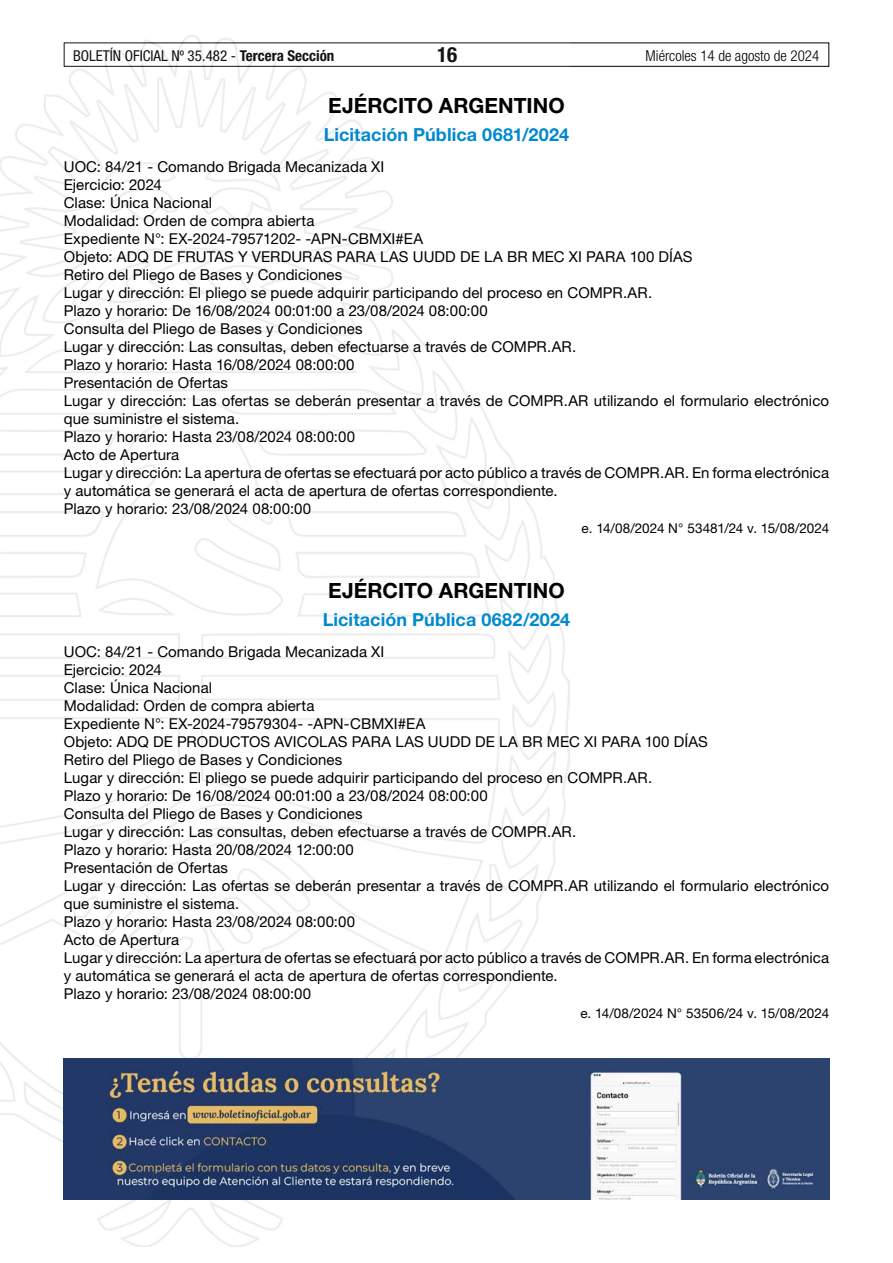
<style>
.page{position:relative;width:893px;height:1263px;background:#fff}
.page>*{position:absolute;margin:0;border:0;box-sizing:border-box;transform-origin:0 0}
.t1{font:700 21px "Helvetica Neue LT Std";color:#000}
.t2{font:700 condensed 21px "Helvetica Neue LT Std";color:#000}
.t3{font:700 18px "Helvetica Neue LT Std";letter-spacing:.005em;color:#0089cf}
.t4{font:15px/18px "Helvetica Neue LT Std";letter-spacing:.005em;color:#000}
.t5{font:condensed 15px "Helvetica Neue LT Std";color:#000}
.t6{font:300 condensed 15px "Helvetica Neue LT Std";color:#000}
.t7{font:13.5px "Helvetica Neue LT Std";color:#000}
.s1{font-weight:700}
</style>
<div class="page">
<div style="left:64px;top:43px;width:765px;height:24px;border:1px solid #000"></div>
<img style="left:0;top:35px;width:569px;height:1211px">
<img style="left:64px;top:1059px;width:765px;height:140px">
<p class="t5" style="left:73px;top:47px;width:263px">BOLETÍN OFICIAL Nº 35.482 - <span class="s1">Tercera Sección</span></p>
<h1 class="t2" style="left:437px;top:42px;width:22px">16</h1>
<p class="t6" style="left:646px;top:47px;width:175px">Miércoles 14 de agosto de 2024</p>
<h1 class="t1" style="left:328px;top:92px;width:238px">EJÉRCITO ARGENTINO</h1>
<p class="t3" style="left:324px;top:123px;width:247px">Licitación Pública 0681/2024</p>
<p class="t4" style="left:64px;top:157px;width:767px">UOC: 84/21 - Comando Brigada Mecanizada XI<br>Ejercicio: 2024<br>Clase: Única Nacional<br>Modalidad: Orden de compra abierta<br>Expediente N°: EX-2024-79571202- -APN-CBMXI#EA<br>Objeto: ADQ DE FRUTAS Y VERDURAS PARA LAS UUDD DE LA BR MEC XI PARA 100 DÍAS<br>Retiro del Pliego de Bases y Condiciones<br>Lugar y dirección: El pliego se puede adquirir participando del proceso en COMPR.AR.<br>Plazo y horario: De 16/08/2024 00:01:00 a 23/08/2024 08:00:00<br>Consulta del Pliego de Bases y Condiciones<br>Lugar y dirección: Las consultas, deben efectuarse a través de COMPR.AR.<br>Plazo y horario: Hasta 16/08/2024 08:00:00<br>Presentación de Ofertas<br>Lugar y dirección: Las ofertas se deberán presentar a través de COMPR.AR utilizando el formulario electrónico que suministre el sistema.<br>Plazo y horario: Hasta 23/08/2024 08:00:00<br>Acto de Apertura<br>Lugar y dirección: La apertura de ofertas se efectuará por acto público a través de COMPR.AR. En forma electrónica y automática se generará el acta de apertura de ofertas correspondiente.<br>Plazo y horario: 23/08/2024 08:00:00</p>
<p class="t7" style="left:582px;top:520px;width:249px">e. 14/08/2024 N° 53481/24 v. 15/08/2024</p>
<h1 class="t1" style="left:328px;top:578px;width:238px">EJÉRCITO ARGENTINO</h1>
<p class="t3" style="left:323px;top:609px;width:249px">Licitación Pública 0682/2024</p>
<p class="t4" style="left:64px;top:642px;width:767px">UOC: 84/21 - Comando Brigada Mecanizada XI<br>Ejercicio: 2024<br>Clase: Única Nacional<br>Modalidad: Orden de compra abierta<br>Expediente N°: EX-2024-79579304- -APN-CBMXI#EA<br>Objeto: ADQ DE PRODUCTOS AVICOLAS PARA LAS UUDD DE LA BR MEC XI PARA 100 DÍAS<br>Retiro del Pliego de Bases y Condiciones<br>Lugar y dirección: El pliego se puede adquirir participando del proceso en COMPR.AR.<br>Plazo y horario: De 16/08/2024 00:01:00 a 23/08/2024 08:00:00<br>Consulta del Pliego de Bases y Condiciones<br>Lugar y dirección: Las consultas, deben efectuarse a través de COMPR.AR.<br>Plazo y horario: Hasta 20/08/2024 12:00:00<br>Presentación de Ofertas<br>Lugar y dirección: Las ofertas se deberán presentar a través de COMPR.AR utilizando el formulario electrónico que suministre el sistema.<br>Plazo y horario: Hasta 23/08/2024 08:00:00<br>Acto de Apertura<br>Lugar y dirección: La apertura de ofertas se efectuará por acto público a través de COMPR.AR. En forma electrónica y automática se generará el acta de apertura de ofertas correspondiente.<br>Plazo y horario: 23/08/2024 08:00:00</p>
<p class="t7" style="left:580px;top:1005px;width:250px">e. 14/08/2024 N° 53506/24 v. 15/08/2024</p>
</div>
